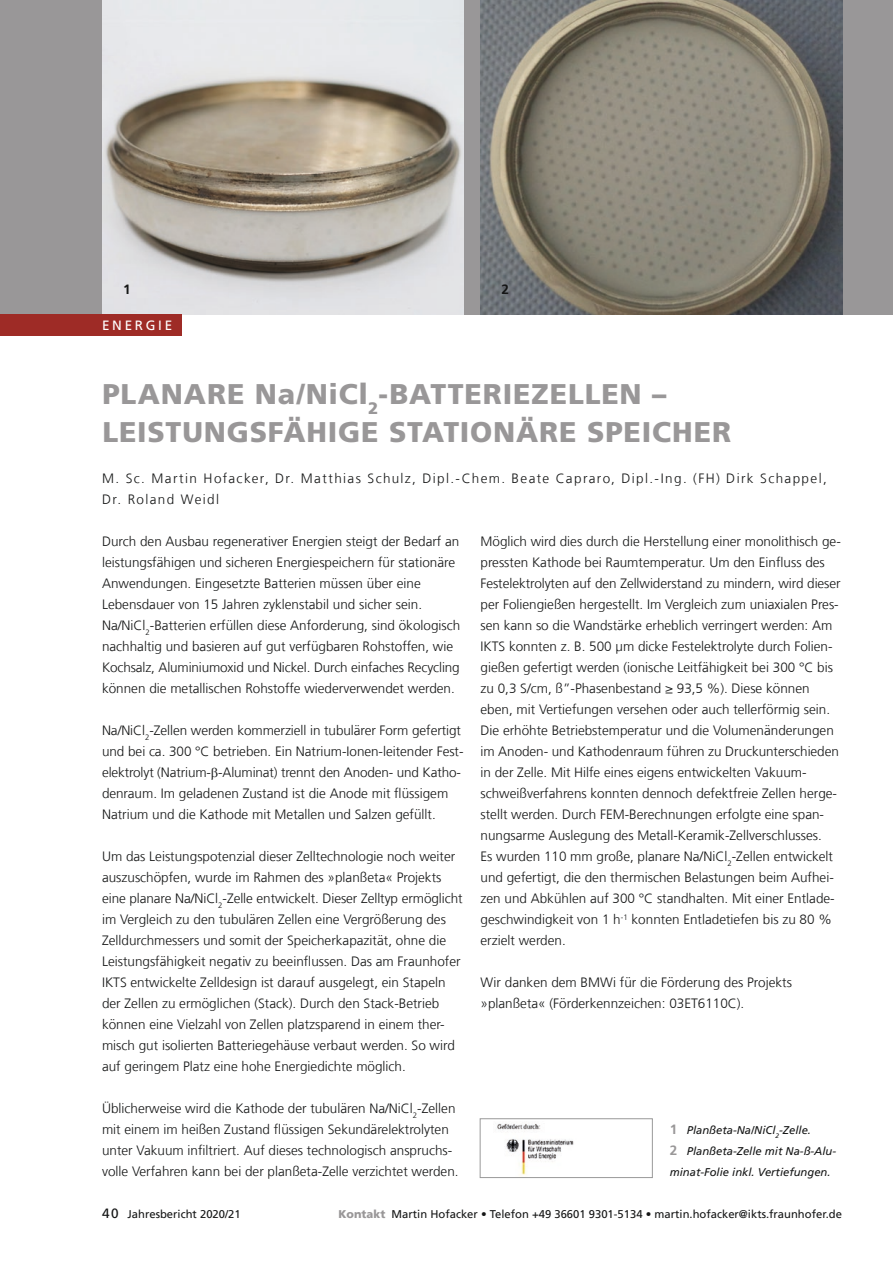
<style>
.page{position:relative;width:893px;height:1263px;background:#fff}
.page>*{position:absolute;margin:0;border:0;box-sizing:border-box;transform-origin:0 0}
._03_Standardüberschr{font:900 28.5px "Frutiger LT Com";letter-spacing:.03em;color:#999798}
._06_Fließtext{font:300 13.5px/21px "Frutiger LT Com";color:#151616}
._04_Einleitungstext{font:300 13.5px/21px "Frutiger LT Com";letter-spacing:.1em;color:#151616}
._13_Reiter{font:13.5px "Frutiger LT Com";letter-spacing:.2em;color:#fff}
._18_Bildzahl_Schwarz{font:700 13.5px "Frutiger LT Com";color:#151616}
._12_Footerzeile{font:11.25px "Frutiger LT Com";color:#151616}
._05_Marginalie_Bildu{font:italic 11.25px/21px "Frutiger LT Com";color:#151616}
.s1{font-weight:700;font-style:normal;font-size:13.5px;color:#999798}
.s2{font-size:13.5px}
.s3{font-weight:900;color:#999798}
</style>
<div class="page">
<div style="left:0;top:0;width:893px;height:315px;background:#999798"></div>
<img style="left:481px;top:0;width:361px;height:315px">
<img style="left:102px;top:0;width:361px;height:315px">
<div style="left:0;top:315px;width:181px;height:21px;background:#9e2b26"></div>
<img style="left:497px;top:1123px;width:77px;height:52px">
<div style="left:480px;top:1118px;width:173px;height:60px;border:1px solid #999"></div>
<p class="_18_Bildzahl_Schwarz" style="left:123px;top:281px;width:9px">1</p>
<p class="_18_Bildzahl_Schwarz" style="left:502px;top:281px;width:9px">2</p>
<p class="_13_Reiter" style="left:102px;top:318px;width:72px">ENERGIE</p>
<p class="_03_Standardüberschr" style="left:102px;top:377px;width:566px">PLANARE Na/NiCl<sub>2</sub>-BATTERIEZELLEN –</p>
<p class="_03_Standardüberschr" style="left:102px;top:415px;width:630px">LEISTUNGSFÄHIGE STATIONÄRE SPEICHER</p>
<p class="_04_Einleitungstext" style="left:102px;top:468px;width:726px">M. Sc. Martin Hofacker, Dr. Matthias Schulz, Dipl.-Chem. Beate Capraro, Dipl.-Ing. (FH) Dirk Schappel,<br>Dr. Roland Weidl</p>
<p class="_06_Fließtext" style="left:102px;top:531px;width:359px">Durch den Ausbau regenerativer Energien steigt der Bedarf an leistungsfähigen und sicheren Energiespeichern für stationäre Anwendungen. Eingesetzte Batterien müssen über eine Lebensdauer von 15 Jahren zyklenstabil und sicher sein.</p>
<p class="_06_Fließtext" style="left:102px;top:615px;width:360px">Na/NiCl<sub>2</sub>-Batterien erfüllen diese Anforderung, sind ökologisch nachhaltig und basieren auf gut verfügbaren Rohstoffen, wie Kochsalz, Aluminiumoxid und Nickel. Durch einfaches Recycling können die metallischen Rohstoffe wiederverwendet werden.</p>
<p class="_06_Fließtext" style="left:102px;top:720px;width:363px">Na/NiCl<sub>2</sub>-Zellen werden kommerziell in tubulärer Form gefertigt und bei ca. 300 °C betrieben. Ein Natrium-Ionen-leitender Fest&shy;elektrolyt (Natrium- -Aluminat) trennt den Anoden- und Katho&shy;denraum. Im geladenen Zustand ist die Anode mit flüssigem Natrium und die Kathode mit Metallen und Salzen gefüllt.</p>
<p class="_06_Fließtext" style="left:102px;top:846px;width:362px">Um das Leistungspotenzial dieser Zelltechnologie noch weiter auszuschöpfen, wurde im Rahmen des »planßeta« Projekts eine planare Na/NiCl<sub>2</sub>-Zelle entwickelt. Dieser Zelltyp ermöglicht im Vergleich zu den tubulären Zellen eine Vergrößerung des Zelldurchmessers und somit der Speicherkapazität, ohne die Leistungsfähigkeit negativ zu beeinflussen. Das am Fraunhofer IKTS entwickelte Zelldesign ist darauf ausgelegt, ein Stapeln der Zellen zu ermöglichen (Stack). Durch den Stack-Betrieb können eine Vielzahl von Zellen platzsparend in einem ther&shy;misch gut isolierten Batteriegehäuse verbaut werden. So wird auf geringem Platz eine hohe Energiedichte möglich.</p>
<p class="_06_Fließtext" style="left:102px;top:1098px;width:358px">Üblicherweise wird die Kathode der tubulären Na/NiCl<sub>2</sub>-Zellen mit einem im heißen Zustand flüssigen Sekundärelektrolyten unter Vakuum infiltriert. Auf dieses technologisch anspruchs&shy;volle Verfahren kann bei der planßeta-Zelle verzichtet werden.</p>
<p class="_06_Fließtext" style="left:480px;top:531px;width:362px">Möglich wird dies durch die Herstellung einer monolithisch ge&shy;pressten Kathode bei Raumtemperatur. Um den Einfluss des Festelektrolyten auf den Zellwiderstand zu mindern, wird dieser per Foliengießen hergestellt. Im Vergleich zum uniaxialen Pres&shy;sen kann so die Wandstärke erheblich verringert werden: Am IKTS konnten z. B. 500 µm dicke Festelektrolyte durch Folien&shy;gießen gefertigt werden (ionische Leitfähigkeit bei 300 °C bis zu 0,3 S/cm, ß”-Phasenbestand ≥ 93,5 %). Diese können eben, mit Vertiefungen versehen oder auch tellerförmig sein.<br>Die erhöhte Betriebstemperatur und die Volumenänderungen im Anoden- und Kathodenraum führen zu Druckunterschieden in der Zelle. Mit Hilfe eines eigens entwickelten Vakuum&shy;schweißverfahrens konnten dennoch defektfreie Zellen herge&shy;stellt werden. Durch FEM-Berechnungen erfolgte eine span&shy;nungsarme Auslegung des Metall-Keramik-Zellverschlusses.<br>Es wurden 110 mm große, planare Na/NiCl<sub>2</sub>-Zellen entwickelt und gefertigt, die den thermischen Belastungen beim Aufhei&shy;zen und Abkühlen auf 300 °C standhalten. Mit einer Entlade&shy;geschwindigkeit von 1 h<sup>-1</sup> konnten Entladetiefen bis zu 80 % erzielt werden.</p>
<p class="_06_Fließtext" style="left:480px;top:972px;width:313px">Wir danken dem BMWi für die Förderung des Projekts »planßeta« (Förderkennzeichen: 03ET6110C).</p>
<p class="_05_Marginalie_Bildu" style="left:670px;top:1120px;width:143px"><span class="s1">1</span> Planßeta-Na/NiCl<sub>2</sub>-Zelle.</p>
<p class="_05_Marginalie_Bildu" style="left:670px;top:1141px;width:168px"><span class="s1">2</span> Planßeta-Zelle mit Na-ß-Alu&shy;minat-Folie inkl. Vertiefungen.</p>
<p class="_12_Footerzeile" style="left:102px;top:1207px;width:140px"><span class="s2">40</span> Jahresbericht 2020/21</p>
<p class="_12_Footerzeile" style="left:338px;top:1207px;width:505px"><span class="s3">Kontakt</span> Martin Hofacker • Telefon +49 36601 9301-5134 • martin.hofacker@ikts.fraunhofer.de</p>
</div>
